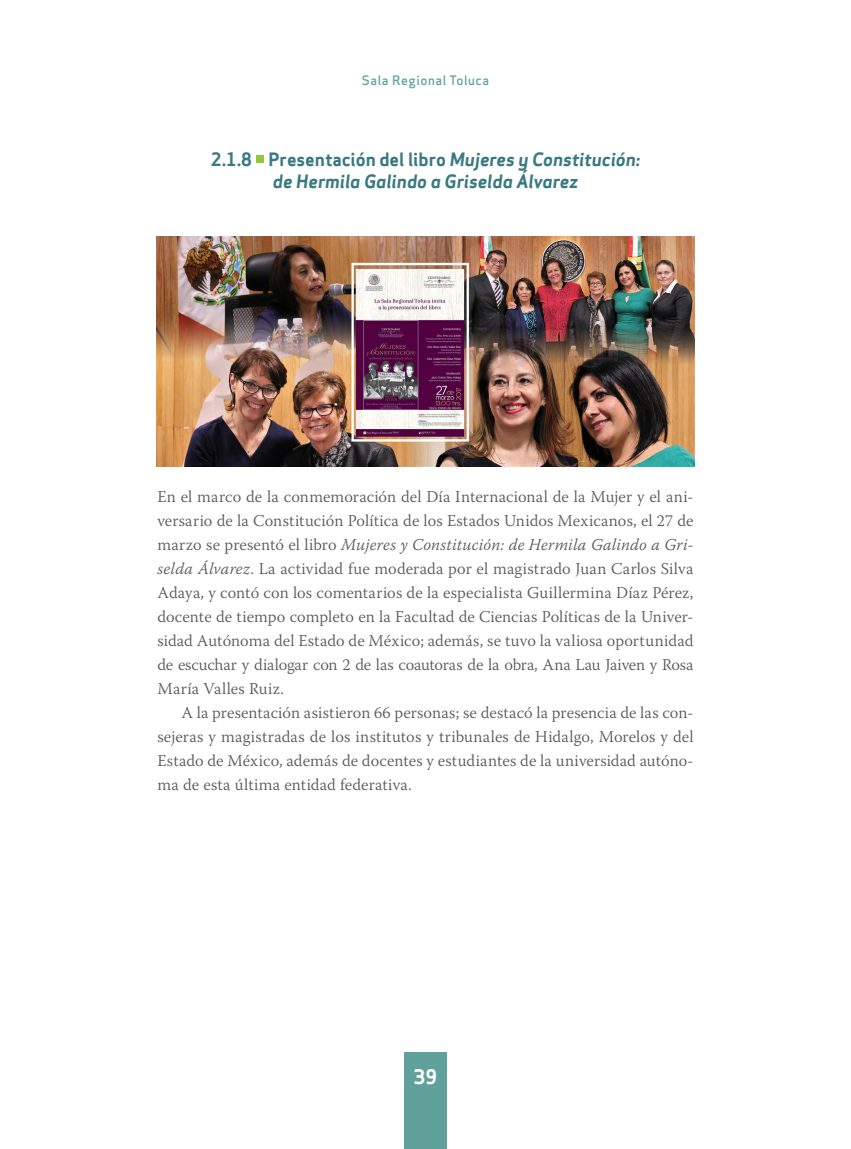
<style>
.page{position:relative;width:851px;height:1149px;background:#fff}
.page>*{position:absolute;margin:0;border:0;box-sizing:border-box;transform-origin:0 0}
.t1{font:700 19.5px "Apex Sans";color:#fff}
.T2{font:italic 700 18px/22.5px "Apex Sans";letter-spacing:-.005em;color:#397982;text-align:center}
.Primer_párrafo{font:300 16.5px/24px "Warnock Pro";letter-spacing:-.005em;color:#57585a;text-align:justify}
.Texto{font:300 16.5px/24px "Warnock Pro";letter-spacing:.01em;color:#57585a;text-align:justify}
.t2{font:500 12.75px "Apex Sans";letter-spacing:.045em;color:#60a29b}
.s1{font-style:normal}
.s2{font-style:italic}
</style>
<div class="page">
<div style="left:404px;top:1051px;width:42px;height:97px;background:#60a29b"></div>
<div style="left:256px;top:155px;width:8px;height:8px;background:#94c83c"></div>
<img style="left:156px;top:236px;width:538px;height:230px">
<p class="t2" style="left:362px;top:69px;width:129px">Sala Regional Toluca</p>
<p class="T2" style="left:211px;top:148px;width:430px"><span class="s1">2.1.8 Presentación del libro</span> Mujeres y Constitución: de Hermila Galindo a Griselda Álvarez</p>
<p class="Primer_párrafo" style="left:157px;top:484px;width:537px">En el marco de la conmemoración del Día Internacional de la Mujer y el ani&shy;versario de la Constitución Política de los Estados Unidos Mexicanos, el 27 de marzo se presentó el libro <span class="s2">Mujeres y Constitución: de Hermila Galindo a Gri&shy;selda Álvarez</span>. La actividad fue moderada por el magistrado Juan Carlos Silva Adaya, y contó con los comentarios de la especialista Guillermina Díaz Pérez, docente de tiempo completo en la Facultad de Ciencias Políticas de la Univer&shy;sidad Autónoma del Estado de México; además, se tuvo la valiosa oportunidad de escuchar y dialogar con 2 de las coautoras de la obra, Ana Lau Jaiven y Rosa María Valles Ruiz.</p>
<p class="Texto" style="left:157px;top:700px;width:537px;text-indent:24px">A la presentación asistieron 66 personas; se destacó la presencia de las con&shy;sejeras y magistradas de los institutos y tribunales de Hidalgo, Morelos y del Estado de México, además de docentes y estudiantes de la universidad autóno&shy;ma de esta última entidad federativa.</p>
<p class="t1" style="left:413px;top:1063px;width:25px">39</p>
</div>
